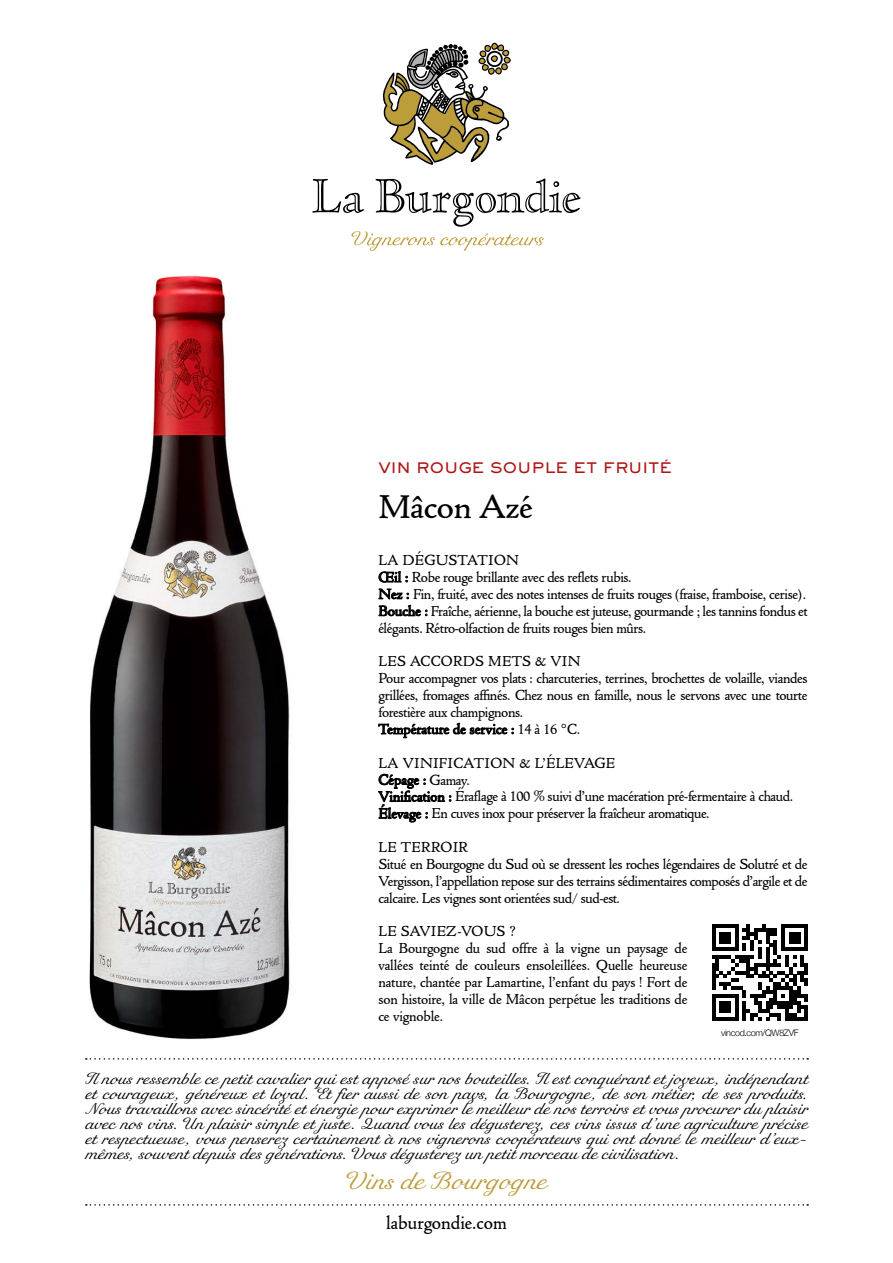
<style>
.page{position:relative;width:893px;height:1263px;background:#fff}
.page>*{position:absolute;margin:0;border:0;box-sizing:border-box;transform-origin:0 0}
.t1{font:34.2px "Cloister URW";letter-spacing:-.01em;color:#000;scale:1.05 1}
.t2{font:24px "Rusulica Script";color:#bd9c3a}
.t3{font:19.5px "Cloister URW";color:#000}
.t4{font:15.75px/15px "Rusulica Script";color:#000;text-align:justify}
.t5{font:15px/16.8px "Cloister URW";letter-spacing:-.025em;color:#000}
.t6{font:14.25px "AT Sackers Heavy Gothic";letter-spacing:-.01em;color:#af1615;scale:1.05 1}
.t7{font:300 9px "Helvetica Neue";letter-spacing:-.04em;color:#000}
</style>
<div class="page">
<img style="left:85px;top:275px;width:291px;height:785px">
<svg style="left:86px;top:1204px;width:722px;height:2px"></svg>
<svg style="left:86px;top:1058px;width:722px;height:1px"></svg>
<svg style="left:383px;top:43px;width:128px;height:122px"></svg>
<svg style="left:312px;top:178px;width:269px;height:73px"></svg>
<svg style="left:712px;top:924px;width:96px;height:96px"></svg>
<svg style="left:379px;top:571px;width:30px;height:28px"></svg>
<svg style="left:379px;top:605px;width:48px;height:11px"></svg>
<svg style="left:378px;top:723px;width:136px;height:16px"></svg>
<svg style="left:378px;top:774px;width:73px;height:49px"></svg>
<p class="t6" style="left:378px;top:458px;width:281px">VIN ROUGE SOUPLE ET FRUITÉ</p>
<h1 class="t1" style="left:378px;top:486px;width:149px">Mâcon Azé</h1>
<p class="t5" style="left:378px;top:552px;width:431px">LA DÉGUSTATION<br>Œil : Robe rouge brillante avec des reflets rubis.<br>Nez : Fin, fruité, avec des notes intenses de fruits rouges (fraise, framboise, cerise).<br>Bouche : Fraîche, aérienne, la bouche est juteuse, gourmande ; les tannins fondus et élégants. Rétro-olfaction de fruits rouges bien mûrs.</p>
<p class="t5" style="left:378px;top:654px;width:431px">LES ACCORDS METS &amp; VIN<br>Pour accompagner vos plats : charcuteries, terrines, brochettes de volaille, viandes grillées, fromages affinés. Chez nous en famille, nous le servons avec une tourte forestière aux champignons.<br>Température de service : 14 à 16 °C.</p>
<p class="t5" style="left:378px;top:755px;width:416px">LA VINIFICATION &amp; L’ÉLEVAGE<br>Cépage : Gamay.<br>Vinification : Éraflage à 100 % suivi d’une macération pré-fermentaire à chaud.<br>Élevage : En cuves inox pour préserver la fraîcheur aromatique.</p>
<p class="t5" style="left:378px;top:839px;width:431px">LE TERROIR<br>Situé en Bourgogne du Sud où se dressent les roches légendaires de Solutré et de Vergisson, l’appellation repose sur des terrains sédimentaires composés d’argile et de calcaire. Les vignes sont orientées sud/ sud-est.</p>
<p class="t5" style="left:378px;top:924px;width:311px">LE SAVIEZ-VOUS ?<br>La Bourgogne du sud offre à la vigne un paysage de vallées teinté de couleurs ensoleillées. Quelle heureuse nature, chantée par Lamartine, l’enfant du pays ! Fort de son histoire, la ville de Mâcon perpétue les traditions de ce vignoble.</p>
<p class="t7" style="left:721px;top:1025px;width:79px">vincod.com/QW8ZVF</p>
<p class="t4" style="left:85px;top:1072px;width:724px">Il nous ressemble ce petit cavalier qui est apposé sur nos bouteilles. Il est conquérant et joyeux, indépendant et courageux, généreux et loyal. Et fier aussi de son pays, la Bourgogne, de son métier, de ses produits.<br>Nous travaillons avec sincérité et énergie pour exprimer le meilleur de nos terroirs et vous procurer du plaisir avec nos vins. Un plaisir simple et juste. Quand vous les dégusterez, ces vins issus d’une agriculture précise et respectueuse, vous penserez certainement à nos vignerons coopérateurs qui ont donné le meilleur d’eux&shy;mêmes, souvent depuis des générations. Vous dégusterez un petit morceau de civilisation.</p>
<h2 class="t2" style="left:346px;top:1166px;width:202px">Vins de Bourgogne</h2>
<h3 class="t3" style="left:386px;top:1211px;width:122px">laburgondie.com</h3>
</div>
